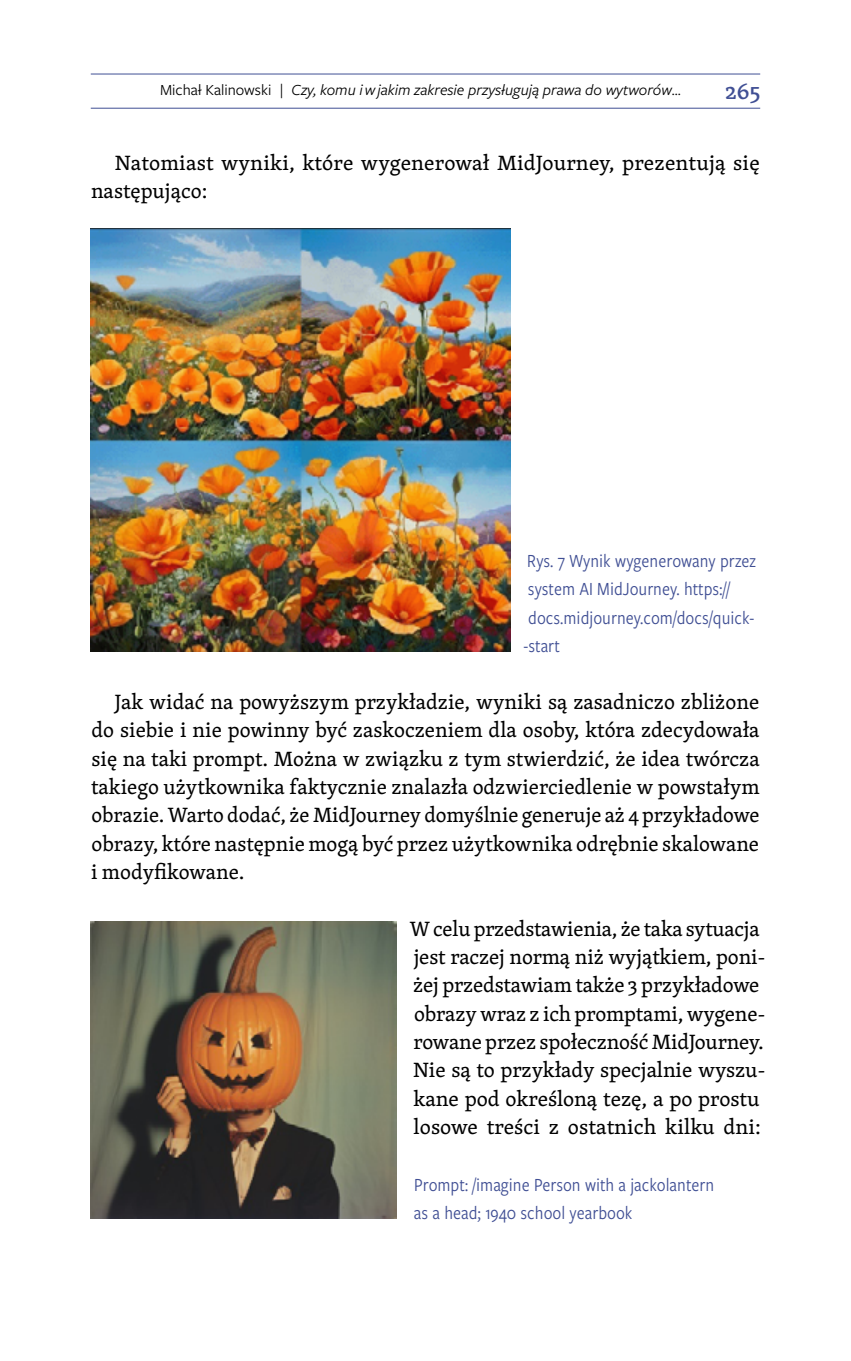
<style>
.page{position:relative;width:851px;height:1361px;background:#fff}
.page>*{position:absolute;margin:0;border:0;box-sizing:border-box;transform-origin:0 0}
.t1{font:500 24px "Skolar PE";color:#404f94}
.t2{font:21.2px/28.4px "Skolar PE";letter-spacing:-.005em;color:#000}
.t3{font:19.2px/28.4px "Freight Sans Cnd Pro";color:#404f94}
.t4{font:italic 16px "Freight Sans Pro";color:#000}
.s1{font-style:normal}
</style>
<div class="page">
<hr style="left:91px;top:108px;width:669px;height:1px;background:#404f94">
<hr style="left:91px;top:74px;width:669px;height:1px;background:#404f94">
<img style="left:91px;top:228px;width:419px;height:424px">
<img style="left:91px;top:922px;width:305px;height:297px">
<p class="t4" style="left:160px;top:79px;width:522px"><span class="s1">Michał Kalinowski |</span> Czy, komu i w jakim zakresie przysługują prawa do wytworów<span class="s1">…</span></p>
<p class="t1" style="left:725px;top:72px;width:36px">265</p>
<p class="t2" style="left:91px;top:148px;width:670px;text-indent:24px">Natomiast wyniki, które wygenerował MidJourney, prezentują się następująco:</p>
<p class="t3" style="left:523px;top:546px;width:234px">Rys. 7 Wynik wygenerowany przez system AI MidJourney. https:// docs.midjourney.com/docs/quick--start</p>
<p class="t2" style="left:91px;top:687px;width:670px;text-align:justify;text-indent:24px">Jak widać na powyższym przykładzie, wyniki są zasadniczo zbliżone do siebie i nie powinny być zaskoczeniem dla osoby, która zdecydowała się na taki prompt. Można w związku z tym stwierdzić, że idea twórcza takiego użytkownika faktycznie znalazła odzwierciedlenie w powstałym obrazie. Warto dodać, że MidJourney domyślnie generuje aż 4 przykładowe obrazy, które następnie mogą być przez użytkownika odrębnie skalowane i modyfikowane.</p>
<p class="t2" style="left:410px;top:914px;width:357px">W celu przedstawienia, że taka sytuacja jest raczej normą niż wyjątkiem, poni&shy;żej przedstawiam także 3 przykładowe obrazy wraz z ich promptami, wygene&shy;rowane przez społeczność MidJourney.<br>Nie są to przykłady specjalnie wyszu&shy;kane pod określoną tezę, a po prostu losowe treści z ostatnich kilku dni:</p>
<p class="t3" style="left:414px;top:1169px;width:302px">Prompt: /imagine Person with a jackolantern as a head; 1940 school yearbook</p>
</div>
